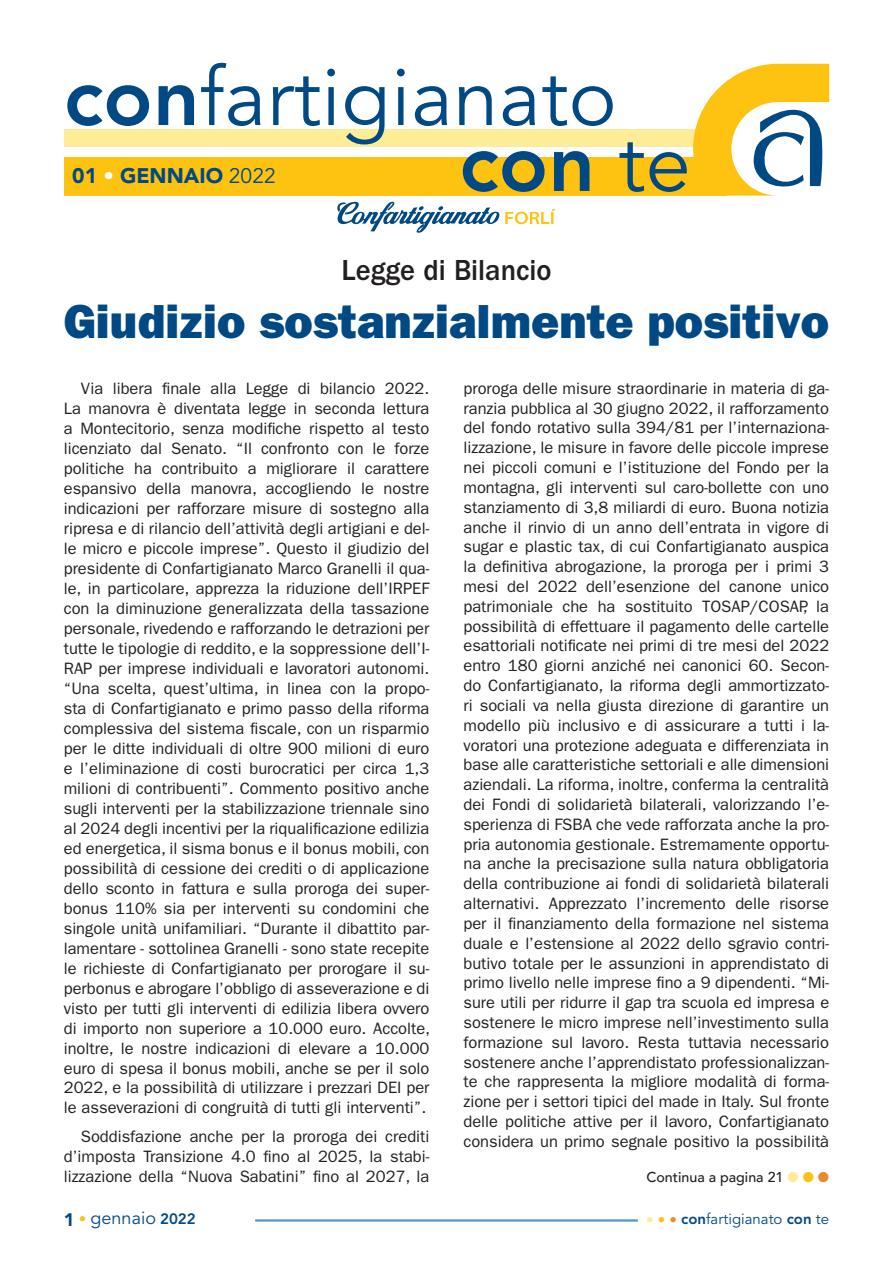
<style>
.page{position:relative;width:893px;height:1263px;background:#fff}
.page>*{position:absolute;margin:0;border:0;box-sizing:border-box;transform-origin:0 0}
.t1{font:81px "Avenir LT Std";letter-spacing:.005em;color:#014984}
.t2{font:800 81px "Avenir LT Std";color:#014984}
.t3{font:48px "ITC Franklin Gothic Std Hvy";color:#014984}
.t4{font:500 30px "ITC Franklin Gothic Std";color:#231f20;scale:.95 1}
.t5{font:900 21px "Avenir LT Std";color:#014984}
.t6{font:18px "Avenir LT Std";color:#014984}
.t7{font:16.5px/20px "ITC Franklin Gothic Std";color:#231f20;text-align:justify}
.t8{font:15px "Avenir LT Std";color:#014984}
.t9{font:500 14.25px "Avenir";color:#231f20}
.s1{font-weight:800}
.s2{color:#fff}
.s3{font-weight:400}
.s4{color:#ffec96}
.s5{color:#fec210}
.s6{color:#ec892d}
.s7{font-weight:900}
.s8{font-size:15px;color:#fec210}
.s9{font-weight:800;font-size:15px}
</style>
<div class="page">
<hr style="left:255px;top:1219px;width:383px;height:2px;background:#5496c8">
<div style="left:64px;top:130px;width:650px;height:17px;background:#ffec96"></div>
<div style="left:64px;top:157px;width:662px;height:39px;background:#fec210"></div>
<svg style="left:693px;top:64px;width:136px;height:132px"></svg>
<svg style="left:337px;top:201px;width:219px;height:32px"></svg>
<h1 class="t1" style="left:64px;top:50px;width:554px"><span class="s1">con</span>fartigianato</h1>
<p class="t5" style="left:72px;top:163px;width:205px">01 <span class="s2">•</span> GENNAIO <span class="s3">2022</span></p>
<h1 class="t2" style="left:459px;top:115px;width:233px">con <span class="s3">te</span></h1>
<h3 class="t4" style="left:342px;top:253px;width:222px">Legge di Bilancio</h3>
<h2 class="t3" style="left:64px;top:294px;width:767px">Giudizio sostanzialmente positivo</h2>
<p class="t7" style="left:64px;top:379px;width:368px;text-indent:17px">Via libera finale alla Legge di bilancio 2022.<br>La manovra è diventata legge in seconda lettura a Montecitorio, senza modifiche rispetto al testo licenziato dal Senato. “Il confronto con le forze politiche ha contribuito a migliorare il carattere espansivo della manovra, accogliendo le nostre indicazioni per rafforzare misure di sostegno alla ripresa e di rilancio dell’attività degli artigiani e del&shy;le micro e piccole imprese”. Questo il giudizio del presidente di Confartigianato Marco Granelli il qua&shy;le, in particolare, apprezza la riduzione dell’IRPEF con la diminuzione generalizzata della tassazione personale, rivedendo e rafforzando le detrazioni per tutte le tipologie di reddito, e la soppressione dell’I-RAP per imprese individuali e lavoratori autonomi. “Una scelta, quest’ultima, in linea con la propo&shy;sta di Confartigianato e primo passo della riforma complessiva del sistema fiscale, con un risparmio per le ditte individuali di oltre 900 milioni di euro e l’eliminazione di costi burocratici per circa 1,3 milioni di contribuenti”. Commento positivo anche sugli interventi per la stabilizzazione triennale sino al 2024 degli incentivi per la riqualificazione edilizia ed energetica, il sisma bonus e il bonus mobili, con possibilità di cessione dei crediti o di applicazione dello sconto in fattura e sulla proroga dei super&shy;bonus 110% sia per interventi su condomini che singole unità unifamiliari. “Durante il dibattito par&shy;lamentare - sottolinea Granelli - sono state recepite le richieste di Confartigianato per prorogare il su&shy;perbonus e abrogare l’obbligo di asseverazione e di visto per tutti gli interventi di edilizia libera ovvero di importo non superiore a 10.000 euro. Accolte, inoltre, le nostre indicazioni di elevare a 10.000 euro di spesa il bonus mobili, anche se per il solo 2022, e la possibilità di utilizzare i prezzari DEI per le asseverazioni di congruità di tutti gli interventi”.</p>
<p class="t7" style="left:64px;top:1126px;width:367px;text-indent:17px">Soddisfazione anche per la proroga dei crediti d’imposta Transizione 4.0 fino al 2025, la stabi&shy;lizzazione della “Nuova Sabatini” fino al 2027, la</p>
<p class="t7" style="left:463px;top:378px;width:367px">proroga delle misure straordinarie in materia di ga&shy;ranzia pubblica al 30 giugno 2022, il rafforzamento del fondo rotativo sulla 394/81 per l’internaziona&shy;lizzazione, le misure in favore delle piccole imprese nei piccoli comuni e l’istituzione del Fondo per la montagna, gli interventi sul caro-bollette con uno stanziamento di 3,8 miliardi di euro. Buona notizia anche il rinvio di un anno dell’entrata in vigore di sugar e plastic tax, di cui Confartigianato auspica la definitiva abrogazione, la proroga per i primi 3 mesi del 2022 dell’esenzione del canone unico patrimoniale che ha sostituito TOSAP/COSAP, la possibilità di effettuare il pagamento delle cartelle esattoriali notificate nei primi di tre mesi del 2022 entro 180 giorni anziché nei canonici 60. Secon&shy;do Confartigianato, la riforma degli ammortizzato&shy;ri sociali va nella giusta direzione di garantire un modello più inclusivo e di assicurare a tutti i la&shy;voratori una protezione adeguata e differenziata in base alle caratteristiche settoriali e alle dimensioni aziendali. La riforma, inoltre, conferma la centralità dei Fondi di solidarietà bilaterali, valorizzando l’e&shy;sperienza di FSBA che vede rafforzata anche la pro&shy;pria autonomia gestionale. Estremamente opportu&shy;na anche la precisazione sulla natura obbligatoria della contribuzione ai fondi di solidarietà bilaterali alternativi. Apprezzato l’incremento delle risorse per il finanziamento della formazione nel sistema duale e l’estensione al 2022 dello sgravio contri&shy;butivo totale per le assunzioni in apprendistato di primo livello nelle imprese fino a 9 dipendenti. “Mi&shy;sure utili per ridurre il gap tra scuola ed impresa e sostenere le micro imprese nell’investimento sulla formazione sul lavoro. Resta tuttavia necessario sostenere anche l’apprendistato professionalizzan&shy;te che rappresenta la migliore modalità di forma&shy;zione per i settori tipici del made in Italy. Sul fronte delle politiche attive per il lavoro, Confartigianato considera un primo segnale positivo la possibilità</p>
<p class="t9" style="left:646px;top:1165px;width:184px">Continua a pagina 21 <span class="s4">●</span> <span class="s5">●</span> <span class="s6">●</span></p>
<p class="t6" style="left:64px;top:1207px;width:133px"><span class="s7">1</span> <span class="s8">•</span> gennaio <span class="s9">2022</span></p>
<p class="t8" style="left:646px;top:1210px;width:184px"><span class="s4">•</span> <span class="s5">•</span> <span class="s6">•</span> <span class="s1">con</span>fartigianato <span class="s1">con</span> te</p>
</div>
